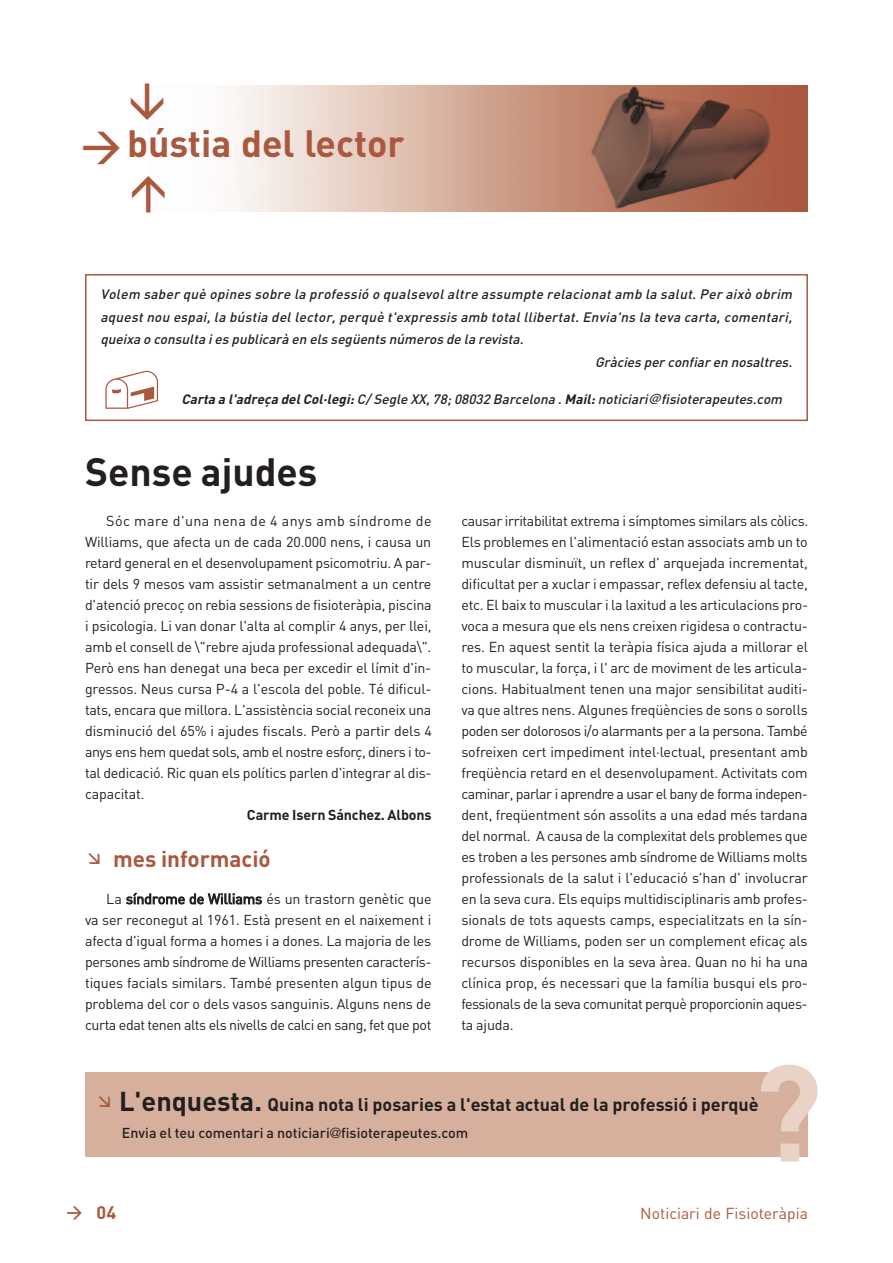
<style>
.page{position:relative;width:893px;height:1263px;background:#fff}
.page>*{position:absolute;margin:0;border:0;box-sizing:border-box;transform-origin:0 0}
.t1{font:700 135px "DIN";color:#e9d3c7}
.t2{font:700 39px "DIN";color:#231f20}
.t3{font:700 37.5px "DIN";color:#aa583e}
.t4{font:700 22.5px "DIN";color:#aa583e}
.t5{font:700 18px "DIN";color:#231f20}
.t6{font:700 18px "DIN";color:#aa583e}
.t7{font:15.75px "DIN";color:#aa583e}
.t8{font:14.25px/21px "DIN";letter-spacing:-.03em;color:#231f20;text-align:justify}
.t9{font:500 14.25px "DIN";color:#231f20}
.t10{font:700 14.25px "DIN";letter-spacing:-.01em;color:#231f20}
.t11{font:italic 500 13.5px "DIN";letter-spacing:.02em;color:#231f20}
.s1{font-weight:700}
.s2{font-family:"Eurostile";font-weight:400}
.s3{font-size:27px}
.s4{font-family:"Eurostile";font-weight:400;font-stretch:condensed}
</style>
<div class="page">
<div style="left:85px;top:274px;width:723px;height:147px;border:2px solid #aa583e"></div>
<img style="left:234px;top:85px;width:574px;height:126px">
<div style="left:85px;top:1072px;width:723px;height:84px;background:#d7b09d"></div>
<h3 class="t3" style="left:127px;top:122px;width:279px">bústia del lector</h3>
<p class="t11" style="left:100px;top:287px;width:696px">Volem saber què opines sobre la professió o qualsevolaltre assumpte relacionat amb la salut.Per això obrim</p>
<p class="t11" style="left:100px;top:309px;width:696px">aquest nou espai,la bústia dellector,perquè t'expressis amb totalllibertat.Envia'ns la teva carta,comentari,</p>
<p class="t11" style="left:100px;top:332px;width:427px">queixa o consulta ies publicarà en els següents números de la revista.</p>
<p class="t11" style="left:595px;top:354px;width:201px">Gràcies per confiar en nosaltres.</p>
<p class="t11" style="left:181px;top:392px;width:605px"><span class="s1">Carta a l'adreça delCol·legi:</span> C/ Segle XX,78;08032 Barcelona .<span class="s1">Mail:</span> noticiari<span class="s2">@</span>fisioterapeutes.com</p>
<h2 class="t2" style="left:85px;top:450px;width:234px">Sense ajudes</h2>
<p class="t8" style="left:85px;top:511px;width:348px;text-indent:21px">Sóc mare d'una nena de 4 anys amb síndrome de Williams, que afecta un de cada 20.000 nens, i causa un retard general en el desenvolupament psicomotriu. A par&shy;tir dels 9 mesos vam assistir setmanalment a un centre d'atenció precoç on rebia sessions de fisioteràpia, piscina i psicologia. Li van donar l'alta al complir 4 anys, per llei, amb el consell de \"rebre ajuda professional adequada\".<br>Però ens han denegat una beca per excedir el límit d'in&shy;gressos. Neus cursa P-4 a l'escola del poble. Té dificul&shy;tats, encara que millora. L'assistència social reconeix una disminució del 65% i ajudes fiscals. Però a partir dels 4 anys ens hem quedat sols, amb el nostre esforç, diners i to&shy;tal dedicació. Ric quan els polítics parlen d'integrar al dis&shy;capacitat.</p>
<p class="t10" style="left:247px;top:807px;width:186px">Carme Isern Sánchez. Albons</p>
<h3 class="t4" style="left:113px;top:846px;width:159px">mes informació</h3>
<p class="t8" style="left:85px;top:889px;width:348px;text-indent:21px">La síndrome de Williams és un trastorn genètic que va ser reconegut al 1961. Està present en el naixement i afecta d'igual forma a homes i a dones. La majoria de les persones amb síndrome de Williams presenten caracterís&shy;tiques facials similars. També presenten algun tipus de problema del cor o dels vasos sanguinis. Alguns nens de curta edat tenen alts els nivells de calci en sang, fet que pot</p>
<p class="t8" style="left:461px;top:511px;width:348px">causar irritabilitat extrema i símptomes similars als còlics.<br>Els problemes en l'alimentació estan associats amb un to muscular disminuït, un reflex d' arquejada incrementat, dificultat per a xuclar i empassar, reflex defensiu al tacte, etc. El baix to muscular i la laxitud a les articulacions pro&shy;voca a mesura que els nens creixen rigidesa o contractu&shy;res. En aquest sentit la teràpia física ajuda a millorar el to muscular, la força, i l' arc de moviment de les articula&shy;cions. Habitualment tenen una major sensibilitat auditi&shy;va que altres nens. Algunes freqüències de sons o sorolls poden ser dolorosos i/o alarmants per a la persona. També sofreixen cert impediment intel·lectual, presentant amb freqüència retard en el desenvolupament. Activitats com caminar, parlar i aprendre a usar el bany de forma indepen&shy;dent, freqüentment són assolits a una edad més tardana del normal. A causa de la complexitat dels problemes que es troben a les persones amb síndrome de Williams molts professionals de la salut i l'educació s'han d' involucrar en la seva cura. Els equips multidisciplinaris amb profes&shy;sionals de tots aquests camps, especialitzats en la sín&shy;drome de Williams, poden ser un complement eficaç als recursos disponibles en la seva àrea. Quan no hi ha una clínica prop, és necessari que la família busqui els pro&shy;fessionals de la seva comunitat perquè proporcionin aques&shy;ta ajuda.</p>
<h1 class="t1" style="left:752px;top:1036px;width:72px">?</h1>
<p class="t5" style="left:119px;top:1094px;width:641px"><span class="s3">L'enquesta.</span> Quina nota li posaries a l'estat actual de la professió i perquè</p>
<p class="t9" style="left:122px;top:1124px;width:348px">Envia el teu comentari a noticiari<span class="s4">@</span>fisioterapeutes.com</p>
<p class="t6" style="left:97px;top:1202px;width:21px">04</p>
<p class="t7" style="left:640px;top:1204px;width:169px">Noticiari de Fisioteràpia</p>
</div>
